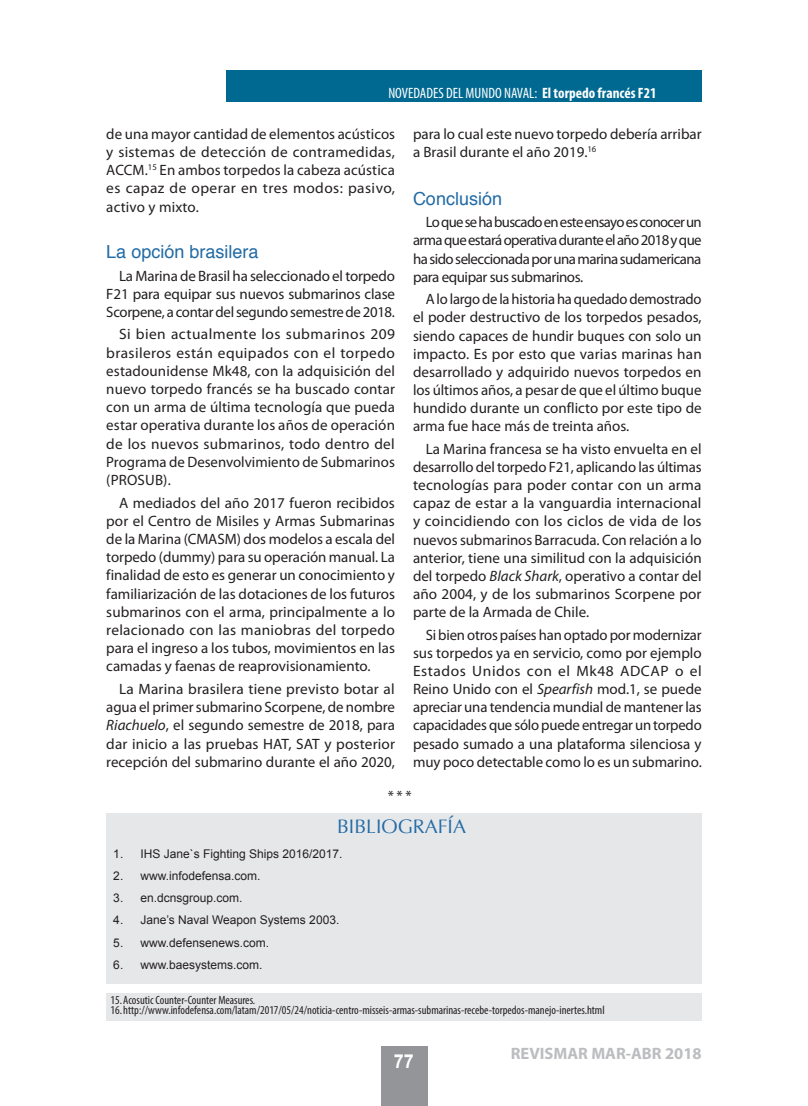
<style>
.page{position:relative;width:808px;height:1106px;background:#fff}
.page>*{position:absolute;margin:0;border:0;box-sizing:border-box;transform-origin:0 0}
.t1{font:19.5px "Optima";color:#216aa5}
.t2{font:700 19.2px "Arial";color:#fff;scale:.93 1}
.t3{font:18px "Helvetica";color:#216aa5}
.t4{font:700 16.5px "Myriad Pro";color:#bcbdc0}
.t5{font:15px/18.1px "Myriad Pro";color:#231f20;text-align:justify}
.t6{font:condensed 15px "Myriad Pro";color:#fff}
.t7{font:condensed 12px/10.5px "Myriad Pro";color:#231f20}
.t8{font:12px "Arial";color:#231f20}
.s1{font-weight:700}
.s2{font-style:italic}
</style>
<div class="page">
<div style="left:381px;top:1046px;width:46px;height:60px;background:#939598"></div>
<div style="left:106px;top:813px;width:596px;height:170px;background:#e6e7e9"></div>
<div style="left:106px;top:993px;width:596px;height:27px;background:#e6e7e9"></div>
<div style="left:226px;top:70px;width:476px;height:32px;background:#006991"></div>
<p class="t6" style="left:388px;top:83px;width:270px">NOVEDADES DEL MUNDO NAVAL: <span class="s1">El torpedo francés F21</span></p>
<p class="t5" style="left:106px;top:124px;width:290px">de una mayor cantidad de elementos acústicos y sistemas de detección de contramedidas, ACCM.<sup>15</sup> En ambos torpedos la cabeza acústica es capaz de operar en tres modos: pasivo, activo y mixto.</p>
<p class="t3" style="left:106px;top:238px;width:154px">La opción brasilera</p>
<p class="t5" style="left:106px;top:266px;width:290px;text-indent:13px">La Marina de Brasil ha seleccionado el torpedo F21 para equipar sus nuevos submarinos clase Scorpene, a contar del segundo semestre de 2018.</p>
<p class="t5" style="left:106px;top:325px;width:290px;text-indent:13px">Si bien actualmente los submarinos 209 brasileros están equipados con el torpedo estadounidense Mk48, con la adquisición del nuevo torpedo francés se ha buscado contar con un arma de última tecnología que pueda estar operativa durante los años de operación de los nuevos submarinos, todo dentro del Programa de Desenvolvimiento de Submarinos (PROSUB).</p>
<p class="t5" style="left:106px;top:493px;width:290px;text-indent:13px">A mediados del año 2017 fueron recibidos por el Centro de Misiles y Armas Submarinas de la Marina (CMASM) dos modelos a escala del torpedo (dummy) para su operación manual. La finalidad de esto es generar un conocimiento y familiarización de las dotaciones de los futuros submarinos con el arma, principalmente a lo relacionado con las maniobras del torpedo para el ingreso a los tubos, movimientos en las camadas y faenas de reaprovisionamiento.</p>
<p class="t5" style="left:106px;top:679px;width:290px;text-indent:13px">La Marina brasilera tiene previsto botar al agua el primer submarino Scorpene, de nombre <span class="s2">Riachuelo</span>, el segundo semestre de 2018, para dar inicio a las pruebas HAT, SAT y posterior recepción del submarino durante el año 2020,</p>
<p class="t5" style="left:413px;top:124px;width:290px">para lo cual este nuevo torpedo debería arribar a Brasil durante el año 2019.<sup>16</sup></p>
<p class="t3" style="left:413px;top:185px;width:91px">Conclusión</p>
<p class="t5" style="left:413px;top:213px;width:290px;text-indent:13px">Lo que se ha buscado en este ensayo es conocer un arma que estará operativa durante el año 2018 y que ha sido seleccionada por una marina sudamericana para equipar sus submarinos.</p>
<p class="t5" style="left:413px;top:290px;width:290px;text-indent:13px">A lo largo de la historia ha quedado demostrado el poder destructivo de los torpedos pesados, siendo capaces de hundir buques con solo un impacto. Es por esto que varias marinas han desarrollado y adquirido nuevos torpedos en los últimos años, a pesar de que el último buque hundido durante un conflicto por este tipo de arma fue hace más de treinta años.</p>
<p class="t5" style="left:413px;top:439px;width:290px;text-indent:13px">La Marina francesa se ha visto envuelta en el desarrollo del torpedo F21, aplicando las últimas tecnologías para poder contar con un arma capaz de estar a la vanguardia internacional y coincidiendo con los ciclos de vida de los nuevos submarinos Barracuda. Con relación a lo anterior, tiene una similitud con la adquisición del torpedo <span class="s2">Black Shark</span>, operativo a contar del año 2004, y de los submarinos Scorpene por parte de la Armada de Chile.</p>
<p class="t5" style="left:413px;top:625px;width:290px;text-indent:13px">Si bien otros países han optado por modernizar sus torpedos ya en servicio, como por ejemplo Estados Unidos con el Mk48 ADCAP o el Reino Unido con el <span class="s2">Spearfish</span> mod.1, se puede apreciar una tendencia mundial de mantener las capacidades que sólo puede entregar un torpedo pesado sumado a una plataforma silenciosa y muy poco detectable como lo es un submarino.</p>
<p class="t5" style="left:388px;top:786px;width:25px">* * *</p>
<h1 class="t1" style="left:337px;top:814px;width:130px">BIBLIOGRAFÍA</h1>
<p class="t8" style="left:113px;top:845px;width:231px">1. IHS Jane`s Fighting Ships 2016/2017.</p>
<p class="t8" style="left:113px;top:867px;width:149px">2. www.infodefensa.com.</p>
<p class="t8" style="left:113px;top:890px;width:131px">3. en.dcnsgroup.com.</p>
<p class="t8" style="left:113px;top:912px;width:227px">4. Jane’s Naval Weapon Systems 2003.</p>
<p class="t8" style="left:113px;top:934px;width:157px">5. www.defensenews.com.</p>
<p class="t8" style="left:113px;top:956px;width:151px">6. www.baesystems.com.</p>
<p class="t7" style="left:111px;top:994px;width:496px">15.Acosutic Counter-Counter Measures.<br>16.http://www.infodefensa.com/latam/2017/05/24/noticia-centro-misseis-armas-submarinas-recebe-torpedos-manejo-inertes.html</p>
<p class="t2" style="left:394px;top:1048px;width:23px">77</p>
<p class="t4" style="left:511px;top:1042px;width:192px">REVISMAR MAR-ABR 2018</p>
</div>
